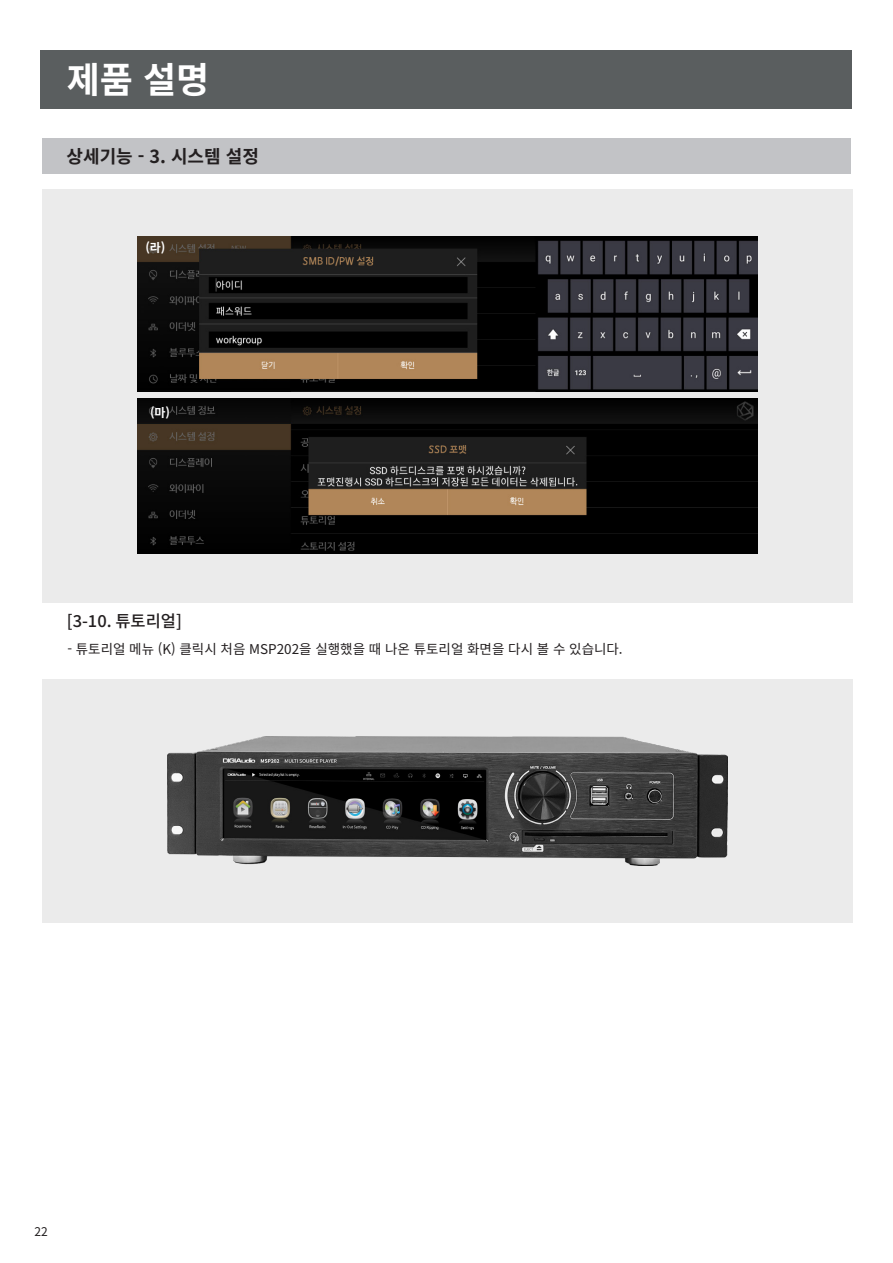
<style>
.page{position:relative;width:893px;height:1263px;background:#fff}
.page>*{position:absolute;margin:0;border:0;box-sizing:border-box;transform-origin:0 0}
.t1{font:700 36px "Noto Sans CJ Kkr";color:#fff}
.t2{font:700 18px "Noto Sans CJ Kkr";color:#231f20}
.t3{font:500 16.5px "Noto Sans CJ Kkr";color:#231f20}
.t4{font:13.5px "Noto Sans CJ Kkr";color:#231f20}
.t5{font:700 12px "Noto Sans CJ Kkr";color:#fff}
.t6{font:12px "Noto Sans CJ Kkr";color:#231f20}
</style>
<div class="page">
<div style="left:41px;top:51px;width:811px;height:58px;background:#5a5e5f"></div>
<div style="left:42px;top:679px;width:810px;height:243px;background:#ebebeb"></div>
<div style="left:42px;top:189px;width:810px;height:414px;background:#ebebeb"></div>
<div style="left:42px;top:139px;width:809px;height:35px;background:#c2c3c6"></div>
<img style="left:137px;top:236px;width:620px;height:155px">
<img style="left:137px;top:399px;width:620px;height:155px">
<img style="left:167px;top:736px;width:560px;height:130px">
<h1 class="t1" style="left:67px;top:60px;width:144px">제품 설명</h1>
<h2 class="t2" style="left:67px;top:146px;width:194px">상세기능 - 3. 시스템 설정</h2>
<p class="t5" style="left:145px;top:241px;width:22px">(라)</p>
<p class="t5" style="left:150px;top:406px;width:22px">(마)</p>
<p class="t3" style="left:67px;top:612px;width:117px">[3-10. 튜토리얼]</p>
<p class="t4" style="left:67px;top:641px;width:557px">- 튜토리얼 메뉴 (K) 클릭시 처음 MSP202을 실행했을 때 나온 튜토리얼 화면을 다시 볼 수 있습니다.</p>
<p class="t6" style="left:34px;top:1225px;width:15px">22</p>
</div>
